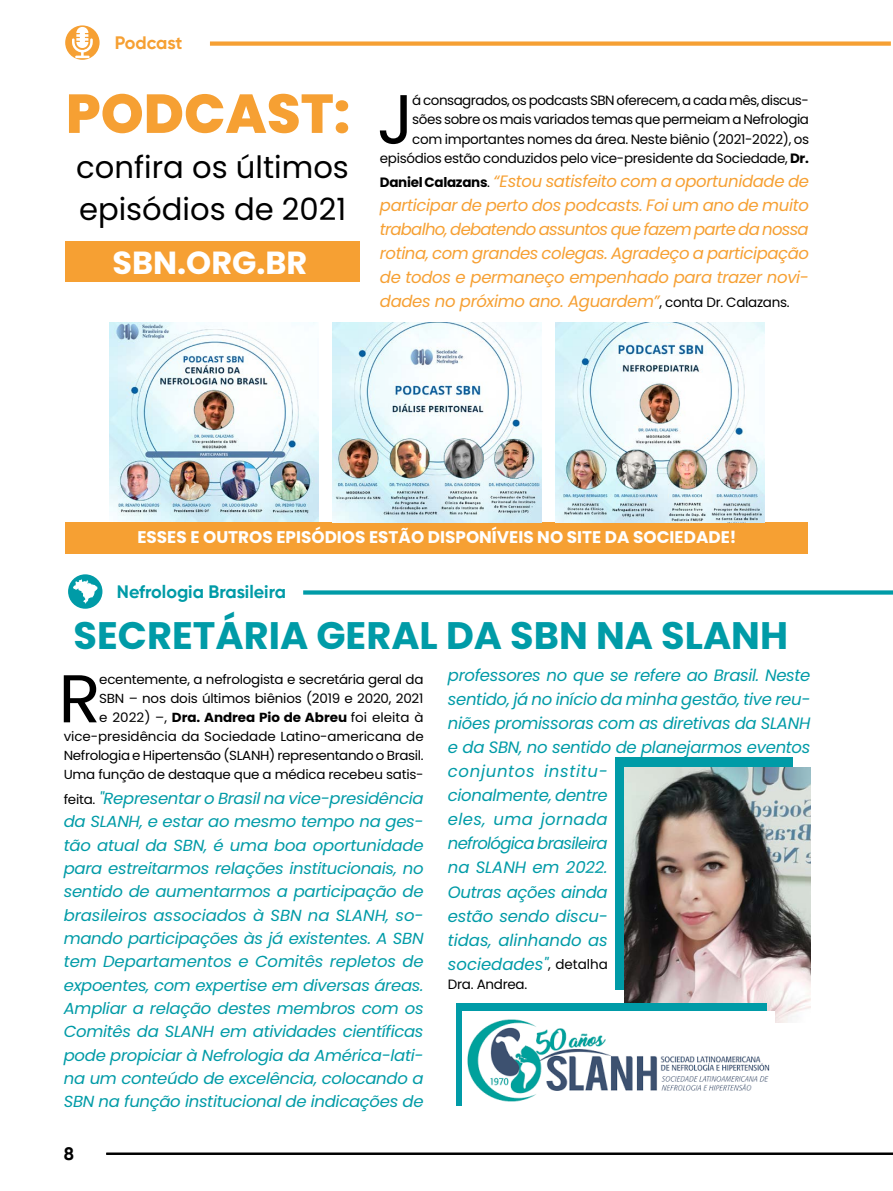
<style>
.page{position:relative;width:893px;height:1191px;background:#fff}
.page>*{position:absolute;margin:0;border:0;box-sizing:border-box;transform-origin:0 0}
.t1{font:67.5px "Poppins";color:#000}
.t2{font:800 54.75px "Poppins";color:#f6a033}
.t3{font:700 38.25px "Poppins";color:#009ba7}
.t4{font:700 31.95px "Poppins";color:#fff}
.t5{font:30.6px/42.6px "Poppins";color:#000}
.t6{font:700 18px "Gilroy";color:#009ba7}
.t7{font:700 18px "Gilroy";letter-spacing:-.01em;color:#f6a033}
.t8{font:700 18px "Gilroy";color:#000}
.t9{font:700 16.8px "Poppins";color:#fff}
.t10{font:italic 16.5px/24px "Poppins";letter-spacing:-.02em;color:#009ba7}
.t11{font:italic 16.5px/24px "Poppins";letter-spacing:-.02em;color:#f6a033;text-align:justify}
.t12{font:italic 16.05px/23.2px "Poppins";letter-spacing:-.02em;color:#009ba7;text-align:justify}
.t13{font:13.5px/19.5px "Poppins";letter-spacing:-.025em;color:#000;text-align:right}
.t14{font:13.05px/18.9px "Poppins";letter-spacing:-.02em;color:#000;text-align:right}
.s1{font-weight:400;font-size:69.45px;color:#000}
.s2{font-weight:700}
.s3{font-weight:700;font-style:normal;font-size:13.5px;color:#000}
.s4{font-style:normal;font-size:13.5px;color:#000}
.s5{font-style:normal;font-size:13.05px;color:#000}
</style>
<div class="page">
<hr style="left:106px;top:1152px;width:787px;height:2px;background:#000">
<svg style="left:65px;top:25px;width:35px;height:35px"></svg>
<svg style="left:72px;top:27px;width:21px;height:31px"></svg>
<div style="left:210px;top:41px;width:681px;height:5px;background:#f6a033"></div>
<img style="left:109px;top:323px;width:209px;height:199px">
<div style="left:66px;top:522px;width:742px;height:31px;background:#f6a033"></div>
<div style="left:65px;top:241px;width:294px;height:41px;background:#f6a033"></div>
<img style="left:333px;top:323px;width:209px;height:199px">
<img style="left:556px;top:323px;width:208px;height:199px">
<div style="left:615px;top:757px;width:177px;height:233px;background:#009ba7"></div>
<img style="left:625px;top:767px;width:185px;height:255px">
<div style="left:456px;top:1003px;width:310px;height:102px;background:#009ba7"></div>
<div style="left:462px;top:1011px;width:313px;height:102px;background:#fff"></div>
<img style="left:467px;top:1019px;width:303px;height:82px">
<div style="left:68px;top:574px;width:34px;height:35px;background:#009ba7;border-radius:50%"></div>
<svg style="left:73px;top:579px;width:25px;height:25px"></svg>
<svg style="left:303px;top:590px;width:590px;height:4px;background:#18a4af"></svg>
<p class="t7" style="left:115px;top:31px;width:69px">Podcast</p>
<h2 class="t2" style="left:66px;top:82px;width:349px">PODCAST: <span class="s1">J</span></h2>
<p class="t13" style="left:380px;top:90px;width:431px">á consagrados, os podcasts SBN oferecem, a cada mês, discus&shy;sões sobre os mais variados temas que permeiam a Nefrologia com importantes nomes da área. Neste biênio (2021-2022), os episódios estão conduzidos pelo vice-presidente da Sociedade, <span class="s2">Dr.</span></p>
<p class="t11" style="left:380px;top:169px;width:431px"><span class="s3">Daniel Calazans</span><span class="s4">.</span> “Estou satisfeito com a oportunidade de participar de perto dos podcasts. Foi um ano de muito trabalho, debatendo assuntos que fazem parte da nossa rotina, com grandes colegas. Agradeço a participação de todos e permaneço empenhado para trazer novi&shy;dades no próximo ano. Aguardem”<span class="s4">, conta Dr. Calazans.</span></p>
<h3 class="t5" style="left:76px;top:146px;width:274px">confira os últimos episódios de 2021</h3>
<h3 class="t4" style="left:113px;top:244px;width:196px">SBN.ORG.BR</h3>
<p class="t9" style="left:137px;top:527px;width:600px">ESSES E OUTROS EPISÓDIOS ESTÃO DISPONÍVEIS NO SITE DA SOCIEDADE!</p>
<p class="t6" style="left:117px;top:580px;width:171px">Nefrologia Brasileira</p>
<h3 class="t3" style="left:74px;top:613px;width:716px">SECRETÁRIA GERAL DA SBN NA SLANH</h3>
<p class="t14" style="left:64px;top:670px;width:361px">ecentemente, a nefrologista e secretária geral da<br>SBN – nos dois últimos biênios (2019 e 2020, 2021<br>e 2022) –, <span class="s2">Dra. Andrea Pio de Abreu</span> foi eleita à vice-presidência da Sociedade Latino-americana de Nefrologia e Hipertensão (SLANH) representando o Brasil.<br>Uma função de destaque que a médica recebeu satis-</p>
<p class="t12" style="left:64px;top:787px;width:361px"><span class="s5">feita.</span> "Representar o Brasil na vice-presidência da SLANH, e estar ao mesmo tempo na ges&shy;tão atual da SBN, é uma boa oportunidade para estreitarmos relações institucionais, no sentido de aumentarmos a participação de brasileiros associados à SBN na SLANH, so&shy;mando participações às já existentes. A SBN tem Departamentos e Comitês repletos de expoentes, com expertise em diversas áreas.<br>Ampliar a relação destes membros com os Comitês da SLANH em atividades científicas pode propiciar à Nefrologia da América-lati&shy;na um conteúdo de excelência, colocando a SBN na função institucional de indicações de</p>
<h1 class="t1" style="left:58px;top:659px;width:44px">R</h1>
<p class="t8" style="left:64px;top:1142px;width:12px">8</p>
<p class="t10" style="left:448px;top:663px;width:364px">professores no que se refere ao Brasil. Neste sentido, já no início da minha gestão, tive reu&shy;niões promissoras com as diretivas da SLANH e da SBN, no sentido de planejarmos eventos conjuntos institu-<br>cionalmente, dentre<br>eles, uma jornada<br>nefrológica brasileira<br>na SLANH em 2022.<br>Outras ações ainda<br>estão sendo discu-<br>tidas, alinhando as<br>sociedades"<span class="s4">, detalha</span></p>
<p class="t13" style="left:448px;top:974px;width:81px">Dra. Andrea.</p>
</div>
